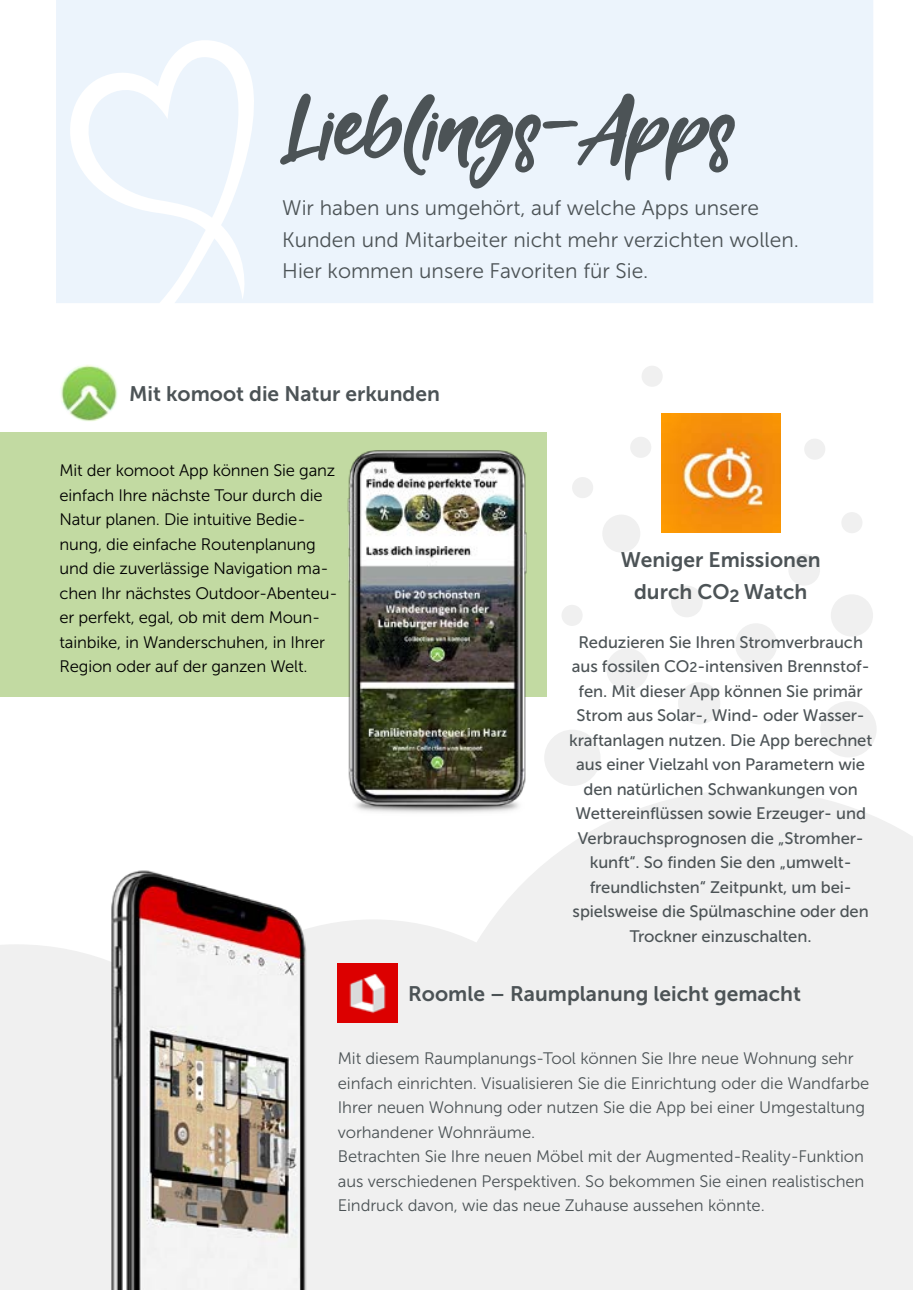
<style>
.page{position:relative;width:913px;height:1290px;background:#fff}
.page>*{position:absolute;margin:0;border:0;box-sizing:border-box;transform-origin:0 0}
.t1{font:71.4px "Mutual Feelings";color:#4c5356}
.t2{font:21px/31.5px "Museo Sans 300";color:#4c5356}
.t3{font:21px/31.5px "Museo Sans 700";color:#4c5356;text-align:center}
.t4{font:16.62px/24.5px "Museo Sans 500";letter-spacing:-.005em;color:#4c5356;text-align:center}
.t5{font:16.62px/24.5px "Museo Sans 300";letter-spacing:-.005em;color:#4c5356}
.t6{font:16.62px/24.5px "Museo Sans 300";letter-spacing:-.01em;color:#000}
.s1{font-size:14px}
</style>
<div class="page">
<div style="left:493px;top:790px;width:420px;height:500px;background:#f0f0f0"></div>
<div style="left:311px;top:919px;width:303px;height:371px;background:#f0f0f0"></div>
<div style="left:0;top:944px;width:56px;height:346px;background:#f0f0f0"></div>
<div style="left:820px;top:701px;width:56px;height:56px;background:#f0f0f0;border-radius:50%"></div>
<div style="left:671px;top:586px;width:32px;height:31px;background:#f0f0f0;border-radius:50%"></div>
<div style="left:841px;top:512px;width:21px;height:21px;background:#f0f0f0;border-radius:50%"></div>
<div style="left:606px;top:648px;width:42px;height:42px;background:#f0f0f0;border-radius:50%"></div>
<div style="left:831px;top:594px;width:42px;height:42px;background:#f0f0f0;border-radius:50%"></div>
<div style="left:804px;top:439px;width:21px;height:21px;background:#f0f0f0;border-radius:50%"></div>
<div style="left:678px;top:682px;width:42px;height:42px;background:#f0f0f0;border-radius:50%"></div>
<div style="left:544px;top:730px;width:56px;height:56px;background:#f0f0f0;border-radius:50%"></div>
<div style="left:735px;top:623px;width:42px;height:42px;background:#f0f0f0;border-radius:50%"></div>
<div style="left:788px;top:554px;width:32px;height:32px;background:#f0f0f0;border-radius:50%"></div>
<div style="left:602px;top:514px;width:38px;height:38px;background:#f0f0f0;border-radius:50%"></div>
<div style="left:630px;top:437px;width:21px;height:21px;background:#f0f0f0;border-radius:50%"></div>
<div style="left:561px;top:605px;width:21px;height:21px;background:#f0f0f0;border-radius:50%"></div>
<div style="left:572px;top:477px;width:21px;height:21px;background:#f0f0f0;border-radius:50%"></div>
<div style="left:641px;top:366px;width:22px;height:21px;background:#f0f0f0;border-radius:50%"></div>
<div style="left:56px;top:0;width:817px;height:303px;background:#ecf4fc"></div>
<div style="left:0;top:432px;width:546px;height:264px;background:#c2daa2"></div>
<img style="left:60px;top:364px;width:58px;height:58px;border-radius:29px">
<img style="left:328px;top:450px;width:212px;height:376px">
<img style="left:56px;top:870px;width:255px;height:420px">
<img style="left:338px;top:963px;width:59px;height:60px">
<img style="left:661px;top:413px;width:119px;height:119px">
<h1 class="t1" style="left:279px;top:95px;width:458px">Lieblings-Apps</h1>
<p class="t2" style="left:282px;top:192px;width:518px">Wir haben uns umgehört, auf welche Apps unsere<br>Kunden und Mitarbeiter nicht mehr verzichten wollen.<br>Hier kommen unsere Favoriten für Sie.</p>
<p class="t3" style="left:129px;top:378px;width:312px">Mit komoot die Natur erkunden</p>
<p class="t6" style="left:60px;top:458px;width:279px">Mit der komoot App können Sie ganz einfach Ihre nächste Tour durch die Natur planen. Die intuitive Bedie&shy;nung, die einfache Routenplanung und die zuverlässige Navigation ma&shy;chen Ihr nächstes Outdoor-Abenteu&shy;er perfekt, egal, ob mit dem Moun&shy;tainbike, in Wanderschuhen, in Ihrer Region oder auf der ganzen Welt.</p>
<p class="t3" style="left:621px;top:544px;width:201px">Weniger Emissionen durch CO<sub>2</sub> Watch</p>
<p class="t4" style="left:569px;top:630px;width:305px">Reduzieren Sie Ihren Stromverbrauch aus fossilen CO<span class="s1">2</span>-intensiven Brennstof&shy;fen. Mit dieser App können Sie primär Strom aus Solar-, Wind- oder Wasser&shy;kraftanlagen nutzen. Die App berechnet aus einer Vielzahl von Parametern wie den natürlichen Schwankungen von Wettereinflüssen sowie Erzeuger- und Verbrauchsprognosen die „Stromher&shy;kunft“. So finden Sie den „umwelt&shy;freundlichsten“ Zeitpunkt, um bei&shy;spielsweise die Spülmaschine oder den Trockner einzuschalten.</p>
<p class="t3" style="left:408px;top:978px;width:394px">Roomle – Raumplanung leicht gemacht</p>
<p class="t5" style="left:338px;top:1046px;width:533px">Mit diesem Raumplanungs-Tool können Sie Ihre neue Wohnung sehr einfach einrichten. Visualisieren Sie die Einrichtung oder die Wandfarbe Ihrer neuen Wohnung oder nutzen Sie die App bei einer Umgestaltung vorhandener Wohnräume.<br>Betrachten Sie Ihre neuen Möbel mit der Augmented-Reality-Funktion aus verschiedenen Perspektiven. So bekommen Sie einen realistischen Eindruck davon, wie das neue Zuhause aussehen könnte.</p>
</div>
